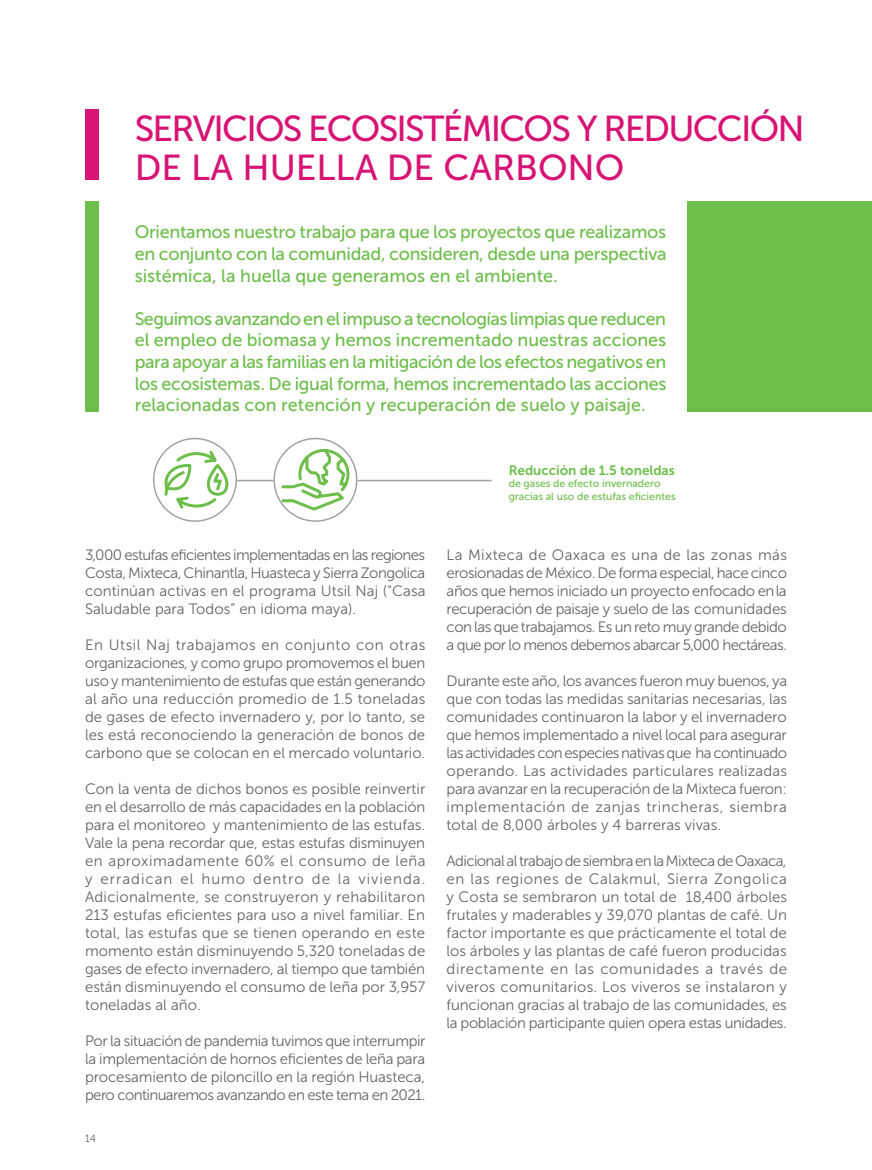
<style>
.page{position:relative;width:872px;height:1170px;background:#fff}
.page>*{position:absolute;margin:0;border:0;box-sizing:border-box;transform-origin:0 0}
.t1{font:36px/39px "Museo Sans 500";letter-spacing:-.05em;color:#d71374}
.cuerpo_10_en_12{font:18px/21.6px "Museo Sans 500";color:#6dbe4b;text-align:justify}
.cuerpo_10_en_12-2{font:15px/18px "Museo Sans 300";letter-spacing:-.005em;color:#64656a;text-align:justify}
.cuerpo_10_en_12-3{font:13.5px "Museo Sans 700";color:#6dbe4b}
.cuerpo_10_en_12-4{font:10.5px/12.6px "Museo Sans 500";color:#6dbe4b}
.t2{font:10.5px "Museo Sans 300";color:#64656a}
</style>
<div class="page">
<div style="left:85px;top:109px;width:14px;height:71px;background:#d71374"></div>
<div style="left:85px;top:201px;width:14px;height:210px;background:#6dbe4b"></div>
<div style="left:687px;top:201px;width:185px;height:210px;background:#6dbe4b"></div>
<svg style="left:163px;top:448px;width:67px;height:63px"></svg>
<svg style="left:280px;top:446px;width:71px;height:66px"></svg>
<div style="left:153px;top:438px;width:84px;height:84px;border:2px solid #a5a2a5;border-radius:50%"></div>
<div style="left:273px;top:438px;width:84px;height:84px;border:2px solid #a5a2a5;border-radius:50%"></div>
<hr style="left:237px;top:480px;width:36px;height:1px;background:#a5a2a5">
<hr style="left:357px;top:480px;width:135px;height:1px;background:#a5a2a5">
<p class="t1" style="left:135px;top:109px;width:671px">SERVICIOS ECOSISTÉMICOS Y REDUCCIÓN<br>DE LA HUELLA DE CARBONO</p>
<p class="cuerpo_10_en_12" style="left:135px;top:221px;width:533px">Orientamos nuestro trabajo para que los proyectos que realizamos en conjunto con la comunidad, consideren, desde una perspectiva sistémica, la huella que generamos en el ambiente.</p>
<p class="cuerpo_10_en_12" style="left:135px;top:308px;width:533px">Seguimos avanzando en el impuso a tecnologías limpias que reducen el empleo de biomasa y hemos incrementado nuestras acciones para apoyar a las familias en la mitigación de los efectos negativos en los ecosistemas. De igual forma, hemos incrementado las acciones relacionadas con retención y recuperación de suelo y paisaje.</p>
<p class="cuerpo_10_en_12-2" style="left:85px;top:545px;width:342px">3,000 estufas eficientes implementadas en las regiones Costa, Mixteca, Chinantla, Huasteca y Sierra Zongolica continúan activas en el programa Utsil Naj (“Casa Saludable para Todos” en idioma maya).</p>
<p class="cuerpo_10_en_12-2" style="left:85px;top:635px;width:342px">En Utsil Naj trabajamos en conjunto con otras organizaciones, y como grupo promovemos el buen uso y mantenimiento de estufas que están generando al año una reducción promedio de 1.5 toneladas de gases de efecto invernadero y, por lo tanto, se les está reconociendo la generación de bonos de carbono que se colocan en el mercado voluntario.</p>
<p class="cuerpo_10_en_12-2" style="left:85px;top:779px;width:342px">Con la venta de dichos bonos es posible reinvertir en el desarrollo de más capacidades en la población para el monitoreo y mantenimiento de las estufas.<br>Vale la pena recordar que, estas estufas disminuyen en aproximadamente 60% el consumo de leña y erradican el humo dentro de la vivienda.<br>Adicionalmente, se construyeron y rehabilitaron 213 estufas eficientes para uso a nivel familiar. En total, las estufas que se tienen operando en este momento están disminuyendo 5,320 toneladas de gases de efecto invernadero, al tiempo que también están disminuyendo el consumo de leña por 3,957 toneladas al año.</p>
<p class="cuerpo_10_en_12-2" style="left:85px;top:1031px;width:342px">Por la situación de pandemia tuvimos que interrumpir la implementación de hornos eficientes de leña para procesamiento de piloncillo en la región Huasteca, pero continuaremos avanzando en este tema en 2021.</p>
<p class="t2" style="left:85px;top:1132px;width:12px">14</p>
<p class="cuerpo_10_en_12-3" style="left:509px;top:462px;width:168px">Reducción de 1.5 toneldas</p>
<p class="cuerpo_10_en_12-4" style="left:509px;top:477px;width:168px">de gases de efecto invernadero gracias al uso de estufas eficientes</p>
<p class="cuerpo_10_en_12-2" style="left:446px;top:545px;width:342px">La Mixteca de Oaxaca es una de las zonas más erosionadas de México. De forma especial, hace cinco años que hemos iniciado un proyecto enfocado en la recuperación de paisaje y suelo de las comunidades con las que trabajamos. Es un reto muy grande debido a que por lo menos debemos abarcar 5,000 hectáreas.</p>
<p class="cuerpo_10_en_12-2" style="left:446px;top:671px;width:342px">Durante este año, los avances fueron muy buenos, ya que con todas las medidas sanitarias necesarias, las comunidades continuaron la labor y el invernadero que hemos implementado a nivel local para asegurar las actividades con especies nativas que ha continuado operando. Las actividades particulares realizadas para avanzar en la recuperación de la Mixteca fueron: implementación de zanjas trincheras, siembra total de 8,000 árboles y 4 barreras vivas.</p>
<p class="cuerpo_10_en_12-2" style="left:446px;top:851px;width:342px">Adicional al trabajo de siembra en la Mixteca de Oaxaca, en las regiones de Calakmul, Sierra Zongolica y Costa se sembraron un total de 18,400 árboles frutales y maderables y 39,070 plantas de café. Un factor importante es que prácticamente el total de los árboles y las plantas de café fueron producidas directamente en las comunidades a través de viveros comunitarios. Los viveros se instalaron y funcionan gracias al trabajo de las comunidades, es la población participante quien opera estas unidades.</p>
</div>
